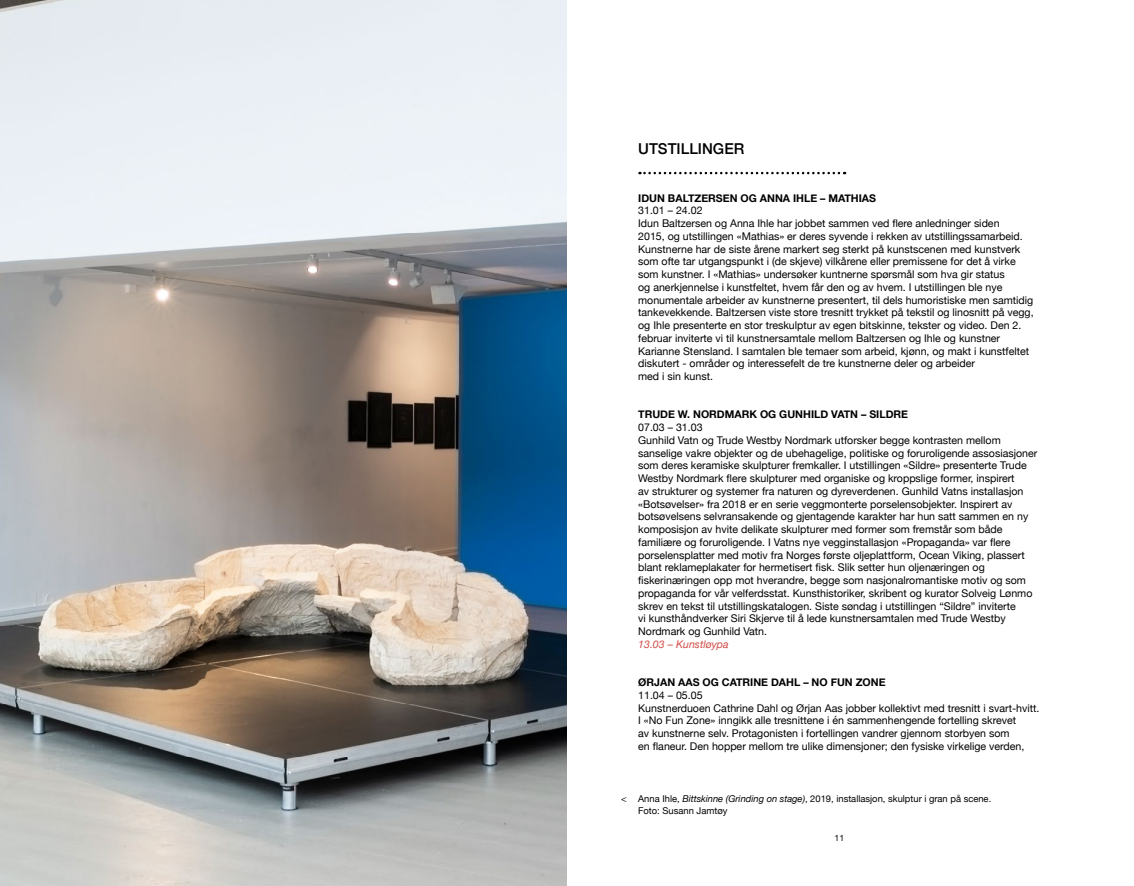
<style>
.page{position:relative;width:1134px;height:886px;background:#fff}
.page>*{position:absolute;margin:0;border:0;box-sizing:border-box;transform-origin:0 0}
.t1{font:500 15px "Helvetica Neue";color:#000}
.t2{font:10.62px/12.8px "Helvetica Neue";color:#000}
.t3{font:700 10.62px "Helvetica Neue";color:#000}
.t4{font:italic 10.62px "Helvetica Neue";color:#d14b46}
.t5{font:9.38px/11.2px "Helvetica Neue";color:#000}
.t6{font:8.75px "Helvetica Neue";color:#000}
.s1{font-style:italic}
</style>
<div class="page">
<svg style="left:639px;top:172px;width:206px;height:2px"></svg>
<img style="left:0;top:0;width:567px;height:886px">
<h1 class="t1" style="left:638px;top:136px;width:108px">UTSTILLINGER</h1>
<p class="t3" style="left:638px;top:189px;width:239px">IDUN BALTZERSEN OG ANNA IHLE – MATHIAS</p>
<p class="t2" style="left:638px;top:205px;width:397px">31.01 – 24.02<br>Idun Baltzersen og Anna Ihle har jobbet sammen ved flere anledninger siden<br>2015, og utstillingen «Mathias» er deres syvende i rekken av utstillingssamarbeid.<br>Kunstnerne har de siste årene markert seg sterkt på kunstscenen med kunstverk som ofte tar utgangspunkt i (de skjeve) vilkårene eller premissene for det å virke som kunstner. I «Mathias» undersøker kuntnerne spørsmål som hva gir status<br>og anerkjennelse i kunstfeltet, hvem får den og av hvem. I utstillingen ble nye monumentale arbeider av kunstnerne presentert, til dels humoristiske men samtidig tankevekkende. Baltzersen viste store tresnitt trykket på tekstil og linosnitt på vegg, og Ihle presenterte en stor treskulptur av egen bitskinne, tekster og video. Den 2. februar inviterte vi til kunstnersamtale mellom Baltzersen og Ihle og kunstner Karianne Stensland. I samtalen ble temaer som arbeid, kjønn, og makt i kunstfeltet diskutert - områder og interessefelt de tre kunstnerne deler og arbeider<br>med i sin kunst.</p>
<p class="t3" style="left:638px;top:406px;width:271px">TRUDE W. NORDMARK OG GUNHILD VATN – SILDRE</p>
<p class="t2" style="left:638px;top:422px;width:401px">07.03 – 31.03<br>Gunhild Vatn og Trude Westby Nordmark utforsker begge kontrasten mellom sanselige vakre objekter og de ubehagelige, politiske og foruroligende assosiasjoner som deres keramiske skulpturer fremkaller. I utstillingen «Sildre» presenterte Trude Westby Nordmark flere skulpturer med organiske og kroppslige former, inspirert<br>av strukturer og systemer fra naturen og dyreverdenen. Gunhild Vatns installasjon «Botsøvelser» fra 2018 er en serie veggmonterte porselensobjekter. Inspirert av botsøvelsens selvransakende og gjentagende karakter har hun satt sammen en ny komposisjon av hvite delikate skulpturer med former som fremstår som både familiære og foruroligende. I Vatns nye vegginstallasjon «Propaganda» var flere porselensplatter med motiv fra Norges første oljeplattform, Ocean Viking, plassert blant reklameplakater for hermetisert fisk. Slik setter hun oljenæringen og fiskerinæringen opp mot hverandre, begge som nasjonalromantiske motiv og som propaganda for vår velferdsstat. Kunsthistoriker, skribent og kurator Solveig Lønmo skrev en tekst til utstillingskatalogen. Siste søndag i utstillingen “Sildre” inviterte<br>vi kunsthåndverker Siri Skjerve til å lede kunstnersamtalen med Trude Westby Nordmark og Gunhild Vatn.</p>
<p class="t4" style="left:638px;top:636px;width:92px">13.03 – Kunstløypa</p>
<p class="t3" style="left:638px;top:674px;width:249px">ØRJAN AAS OG CATRINE DAHL – NO FUN ZONE</p>
<p class="t2" style="left:638px;top:689px;width:403px">11.04 – 05.05<br>Kunstnerduoen Cathrine Dahl og Ørjan Aas jobber kollektivt med tresnitt i svart-hvitt.<br>I «No Fun Zone» inngikk alle tresnittene i én sammenhengende fortelling skrevet<br>av kunstnerne selv. Protagonisten i fortellingen vandrer gjennom storbyen som<br>en flaneur. Den hopper mellom tre ulike dimensjoner; den fysiske virkelige verden,</p>
<p class="t5" style="left:621px;top:794px;width:7px">&lt;</p>
<p class="t5" style="left:638px;top:794px;width:355px">Anna Ihle, <span class="s1">Bittskinne (Grinding on stage)</span>, 2019, installasjon, skulptur i gran på scene.<br>Foto: Susann Jamtøy</p>
<p class="t6" style="left:834px;top:831px;width:11px">11</p>
</div>
